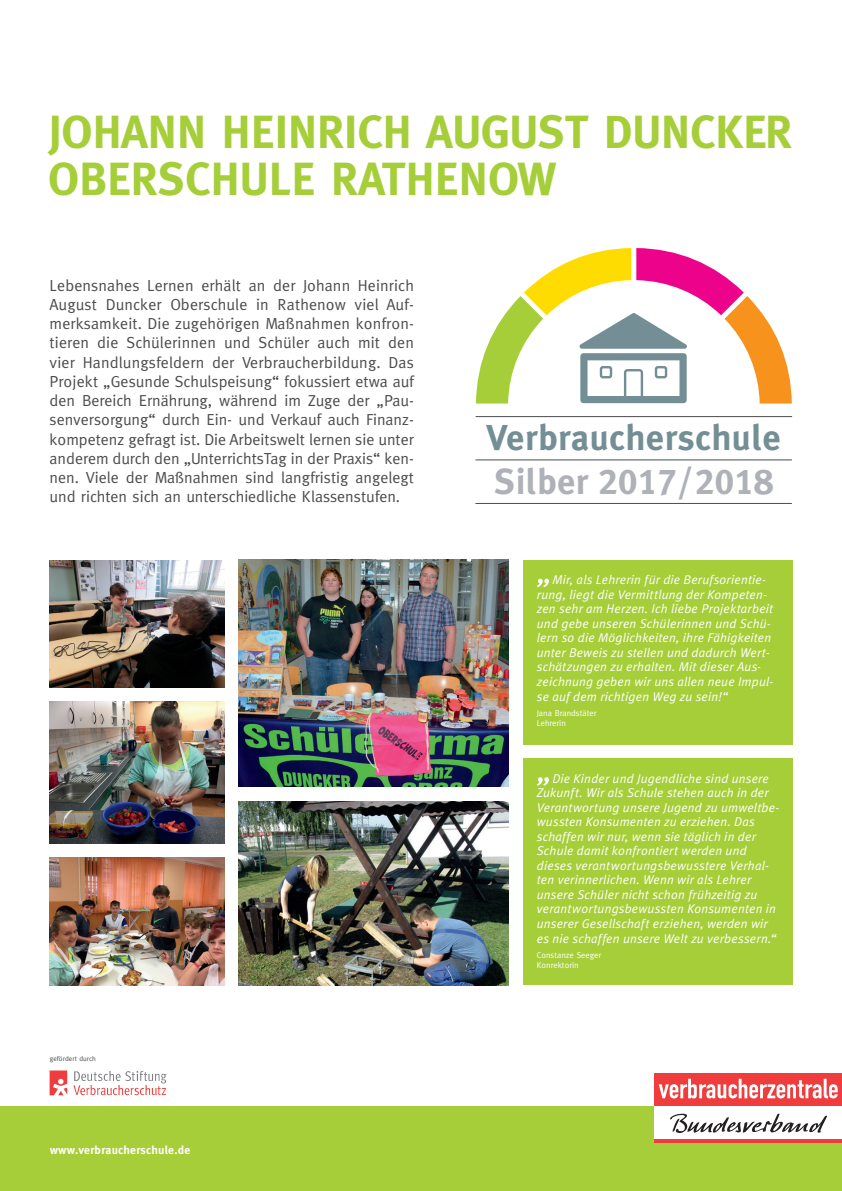
<style>
.page{position:relative;width:842px;height:1191px;background:#fff}
.page>*{position:absolute;margin:0;border:0;box-sizing:border-box;transform-origin:0 0}
.t1{font:700 46.5px/46.5px "Meta";letter-spacing:.005em;color:#a6ce39}
.t2{font:700 36px "Meta Plus";letter-spacing:.01em;color:#738f95}
.t3{font:36px "Meta Plus Bold Caps";letter-spacing:.01em;color:#aeb1b8}
.t4{font:16px/19.2px "Meta";color:#4b4c4d;text-align:justify}
.t5{font:italic 12.7px/14.6px "Meta Plus Normal";letter-spacing:.015em;color:#fff}
.t6{font:700 11.75px "Meta";letter-spacing:.02em;color:#fff}
.t7{font:8.5px/10.5px "Meta";color:#fff}
.t8{font:6.9px "Meta";letter-spacing:.01em;color:#4b4c4d}
.s1{font-family:"Meta Plus";font-weight:700}
</style>
<div class="page">
<svg style="left:50px;top:1070px;width:17px;height:25px"></svg>
<svg style="left:74px;top:1070px;width:93px;height:26px"></svg>
<div style="left:0;top:1106px;width:842px;height:85px;background:#a6ce39"></div>
<div style="left:654px;top:1073px;width:188px;height:33px;background:#ee3d3c"></div>
<svg style="left:659px;top:1078px;width:179px;height:20px"></svg>
<div style="left:654px;top:1106px;width:188px;height:33px;background:#fff"></div>
<hr style="left:654px;top:1139px;width:188px;height:3px;background:#ee3d3c">
<svg style="left:670px;top:1113px;width:157px;height:20px"></svg>
<div style="left:523px;top:560px;width:269px;height:184px;background:#a6ce39"></div>
<svg style="left:537px;top:579px;width:12px;height:8px"></svg>
<div style="left:523px;top:758px;width:269px;height:227px;background:#a6ce39"></div>
<svg style="left:537px;top:777px;width:12px;height:9px"></svg>
<img style="left:50px;top:560px;width:175px;height:127px">
<img style="left:239px;top:801px;width:269px;height:184px">
<img style="left:50px;top:702px;width:175px;height:141px">
<img style="left:50px;top:857px;width:175px;height:128px">
<img style="left:239px;top:560px;width:269px;height:227px">
<svg style="left:476px;top:248px;width:316px;height:155px"></svg>
<hr style="left:476px;top:416px;width:316px;height:1px;background:#4b4c4d">
<hr style="left:476px;top:459px;width:316px;height:1px;background:#4b4c4d">
<hr style="left:476px;top:503px;width:316px;height:1px;background:#4b4c4d">
<h1 class="t1" style="left:49px;top:109px;width:745px">JOHANN HEINRICH AUGUST DUNCKER<br>OBERSCHULE RATHENOW</h1>
<p class="t4" style="left:50px;top:275px;width:366px">Lebensnahes Lernen erhält an der Johann Heinrich August Duncker Oberschule in Rathenow viel Auf&shy;merksamkeit. Die zugehörigen Maßnahmen konfron&shy;tieren die Schülerinnen und Schüler auch mit den vier Handlungsfeldern der Verbraucherbildung. Das Projekt „Gesunde Schulspeisung“ fokussiert etwa auf den Bereich Ernährung, während im Zuge der „Pau&shy;senversorgung“ durch Ein- und Verkauf auch Finanz&shy;kompetenz gefragt ist. Die Arbeitswelt lernen sie unter anderem durch den „UnterrichtsTag in der Praxis“ ken&shy;nen. Viele der Maßnahmen sind langfristig angelegt und richten sich an unterschiedliche Klassenstufen.</p>
<p class="t8" style="left:50px;top:1054px;width:48px">gefördert durch</p>
<p class="t6" style="left:50px;top:1143px;width:142px">www.verbraucherschule.de</p>
<h2 class="t2" style="left:487px;top:417px;width:296px">Verbraucherschule</h2>
<h2 class="t3" style="left:494px;top:461px;width:281px"><span class="s1">Silber</span> 2017/2018</h2>
<p class="t5" style="left:537px;top:572px;width:238px;text-indent:15px">Mir, als Lehrerin für die Berufsorientie&shy;rung, liegt die Vermittlung der Kompeten&shy;zen sehr am Herzen. Ich liebe Projektarbeit und gebe unseren Schülerinnen und Schü&shy;lern so die Möglichkeiten, ihre Fähigkeiten unter Beweis zu stellen und dadurch Wert&shy;schätzungen zu erhalten. Mit dieser Aus&shy;zeichnung geben wir uns allen neue Impul&shy;se auf dem richtigen Weg zu sein!“</p>
<p class="t7" style="left:537px;top:707px;width:61px">Jana Brandstäter<br>Lehrerin</p>
<p class="t5" style="left:537px;top:771px;width:244px;text-indent:15px">Die Kinder und Jugendliche sind unsere Zukunft. Wir als Schule stehen auch in der Verantwortung unsere Jugend zu umweltbe&shy;wussten Konsumenten zu erziehen. Das schaffen wir nur, wenn sie täglich in der Schule damit konfrontiert werden und dieses verantwortungsbewusstere Verhal&shy;ten verinnerlichen. Wenn wir als Lehrer unsere Schüler nicht schon frühzeitig zu verantwortungsbewussten Konsumenten in unserer Gesellschaft erziehen, werden wir es nie schaffen unsere Welt zu verbessern.“</p>
<p class="t7" style="left:537px;top:949px;width:66px">Constanze Seeger<br>Konrektorin</p>
</div>
